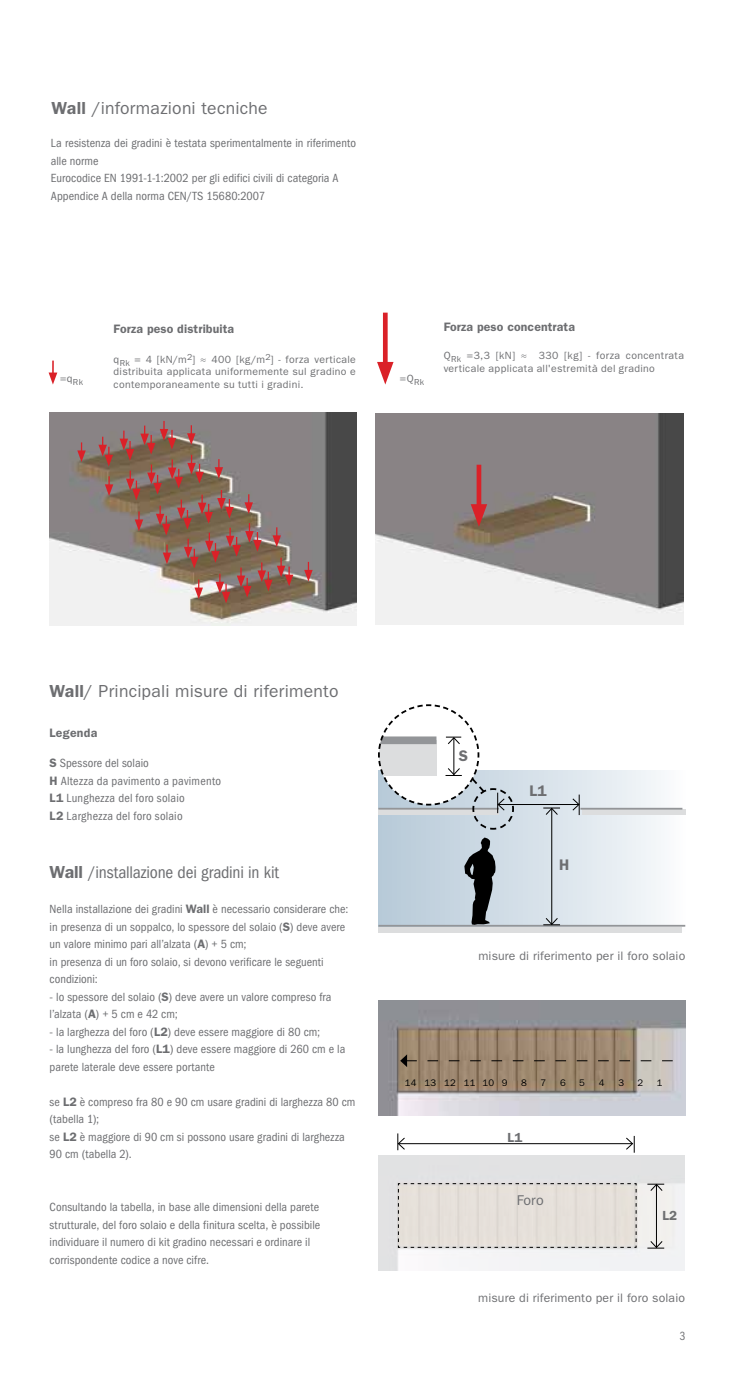
<style>
.page{position:relative;width:735px;height:1389px;background:#fff}
.page>*{position:absolute;margin:0;border:0;box-sizing:border-box;transform-origin:0 0}
.t1{font:17.5px "ITC Franklin Gothic Std";letter-spacing:.015em;color:#6d6e71}
.t2{font:condensed 17.5px "ITC Franklin Gothic Std";letter-spacing:-.01em;color:#6d6e71}
.t3{font:600 15.4px "ITC Franklin Gothic Std";color:#6d6e71}
.t4{font:14.17px "ITC Franklin Gothic Std";color:#6d6e71}
.t5{font:600 13.3px "ITC Franklin Gothic Std";color:#6d6e71}
.t6{font:condensed 12.25px/17.5px "ITC Franklin Gothic Std";letter-spacing:.005em;color:#6d6e71}
.t7{font:12.25px "ITC Franklin Gothic Std";letter-spacing:.01em;color:#6d6e71}
.t8{font:600 12.25px "ITC Franklin Gothic Std";letter-spacing:.01em;color:#6d6e71}
.t9{font:600 12.25px "ITC Franklin Gothic Std";letter-spacing:.03em;color:#6d6e71}
.t10{font:condensed 12.25px "ITC Franklin Gothic Std";letter-spacing:.005em;color:#6d6e71;scale:.9 1}
.t11{font:10.5px/12.6px "ITC Franklin Gothic Std";letter-spacing:.035em;color:#6d6e71;text-align:justify}
.t12{font:9.62px "ITC Franklin Gothic Std";letter-spacing:.01em;color:#000}
.s1{font-weight:600}
.s2{font-weight:600;font-stretch:normal}
</style>
<div class="page">
<img style="left:49px;top:413px;width:307px;height:213px">
<svg style="left:304px;top:562px;width:8px;height:20px"></svg>
<svg style="left:105px;top:476px;width:8px;height:20px"></svg>
<svg style="left:77px;top:442px;width:9px;height:20px"></svg>
<svg style="left:98px;top:437px;width:15px;height:29px"></svg>
<svg style="left:119px;top:421px;width:174px;height:182px;background:#947b72"></svg>
<svg style="left:49px;top:361px;width:8px;height:24px"></svg>
<img style="left:375px;top:414px;width:308px;height:211px">
<div style="left:476px;top:465px;width:5px;height:48px;background:#da2128"></div>
<svg style="left:470px;top:504px;width:17px;height:23px"></svg>
<hr style="left:383px;top:313px;width:4px;height:58px;background:#da2128">
<svg style="left:377px;top:362px;width:16px;height:23px"></svg>
<img style="left:378px;top:1000px;width:306px;height:115px">
<img style="left:378px;top:1156px;width:306px;height:115px">
<svg style="left:400px;top:1054px;width:272px;height:13px;background:#988571"></svg>
<svg style="left:397px;top:1183px;width:239px;height:65px;background:#e0dad4"></svg>
<hr style="left:398px;top:1143px;width:234px;height:1px;background:#000">
<svg style="left:624px;top:1136px;width:10px;height:17px"></svg>
<svg style="left:397px;top:1133px;width:8px;height:18px"></svg>
<div style="left:378px;top:771px;width:307px;height:161px;background:linear-gradient(to right,#b5c8d7,#f8fafb)"></div>
<hr style="left:655px;top:1184px;width:1px;height:63px;background:#000">
<svg style="left:647px;top:1240px;width:16px;height:9px"></svg>
<svg style="left:647px;top:1183px;width:16px;height:9px"></svg>
<div style="left:378px;top:927px;width:303px;height:6px;background:#dcddde"></div>
<div style="left:581px;top:809px;width:104px;height:6px;background:#dcddde"></div>
<svg style="left:464px;top:838px;width:31px;height:87px;background:#595f64"></svg>
<hr style="left:580px;top:808px;width:102px;height:2px;background:#939598">
<hr style="left:378px;top:925px;width:307px;height:2px;background:#939598">
<hr style="left:551px;top:808px;width:1px;height:116px;background:#000">
<svg style="left:543px;top:917px;width:16px;height:9px"></svg>
<svg style="left:543px;top:807px;width:16px;height:9px"></svg>
<hr style="left:498px;top:804px;width:80px;height:1px;background:#000">
<svg style="left:571px;top:795px;width:9px;height:20px"></svg>
<svg style="left:378px;top:704px;width:136px;height:127px"></svg>
<h1 class="t1" style="left:51px;top:98px;width:218px"><span class="s1">Wall</span> /informazioni tecniche</h1>
<p class="t6" style="left:51px;top:135px;width:306px">La resistenza dei gradini è testata sperimentalmente in riferimento alle norme<br>Eurocodice EN 1991-1-1:2002 per gli edifici civili di categoria A Appendice A della norma CEN/TS 15680:2007</p>
<p class="t11" style="left:60px;top:372px;width:25px">=q<sub>Rk</sub></p>
<p class="t8" style="left:114px;top:321px;width:122px">Forza peso distribuita</p>
<p class="t8" style="left:443px;top:320px;width:133px">Forza peso concentrata</p>
<p class="t11" style="left:443px;top:350px;width:242px">Q<sub>Rk</sub> =3,3 [kN] ≈ 330 [kg] - forza concentrata verticale applicata all'estremità del gradino</p>
<p class="t11" style="left:399px;top:372px;width:26px">=Q<sub>Rk</sub></p>
<p class="t11" style="left:114px;top:353px;width:244px">q<sub>Rk</sub> = 4 [kN/m<sup>2</sup>] ≈ 400 [kg/m<sup>2</sup>] - forza verticale distribuita applicata uniformemente sul gradino e contemporaneamente su tutti i gradini.</p>
<h1 class="t1" style="left:49px;top:681px;width:290px"><span class="s1">Wall</span>/ Principali misure di riferimento</h1>
<p class="t9" style="left:49px;top:726px;width:50px">Legenda</p>
<p class="t6" style="left:49px;top:755px;width:173px"><span class="s2">S</span> Spessore del solaio<br><span class="s2">H</span> Altezza da pavimento a pavimento<br><span class="s2">L1</span> Lunghezza del foro solaio<br><span class="s2">L2</span> Larghezza del foro solaio</p>
<h1 class="t2" style="left:50px;top:863px;width:231px"><span class="s2">Wall</span> /installazione dei gradini in kit</h1>
<p class="t6" style="left:50px;top:901px;width:300px">Nella installazione dei gradini <span class="s2">Wall</span> è necessario considerare che: in presenza di un soppalco, lo spessore del solaio (<span class="s2">S</span>) deve avere un valore minimo pari all’alzata (<span class="s2">A</span>) + 5 cm;<br>in presenza di un foro solaio, si devono verificare le seguenti condizioni:</p>
<p class="t6" style="left:50px;top:988px;width:283px">- lo spessore del solaio (<span class="s2">S</span>) deve avere un valore compreso fra l’alzata (<span class="s2">A</span>) + 5 cm e 42 cm;</p>
<p class="t6" style="left:50px;top:1023px;width:272px">- la larghezza del foro (<span class="s2">L2</span>) deve essere maggiore di 80 cm;</p>
<p class="t6" style="left:50px;top:1041px;width:297px">- la lunghezza del foro (<span class="s2">L1</span>) deve essere maggiore di 260 cm e la parete laterale deve essere portante</p>
<p class="t6" style="left:50px;top:1093px;width:307px">se <span class="s2">L2</span> è compreso fra 80 e 90 cm usare gradini di larghezza 80 cm (tabella 1);<br>se <span class="s2">L2</span> è maggiore di 90 cm si possono usare gradini di larghezza 90 cm (tabella 2).</p>
<p class="t6" style="left:50px;top:1198px;width:272px">Consultando la tabella, in base alle dimensioni della parete strutturale, del foro solaio e della finitura scelta, è possibile individuare il numero di kit gradino necessari e ordinare il corrispondente codice a nove cifre.</p>
<p class="t3" style="left:458px;top:746px;width:11px">S</p>
<p class="t3" style="left:529px;top:782px;width:19px">L1</p>
<p class="t3" style="left:559px;top:855px;width:12px">H</p>
<p class="t7" style="left:478px;top:948px;width:208px">misure di riferimento per il foro solaio</p>
<p class="t12" style="left:405px;top:1077px;width:104px">14 13 12 11 10 9</p>
<p class="t12" style="left:521px;top:1077px;width:7px">8</p>
<p class="t12" style="left:540px;top:1077px;width:7px">7</p>
<p class="t12" style="left:560px;top:1077px;width:7px">6</p>
<p class="t12" style="left:579px;top:1077px;width:7px">5</p>
<p class="t12" style="left:598px;top:1077px;width:7px">4</p>
<p class="t12" style="left:618px;top:1077px;width:7px">3</p>
<p class="t12" style="left:637px;top:1077px;width:7px">2</p>
<p class="t12" style="left:656px;top:1077px;width:7px">1</p>
<p class="t5" style="left:507px;top:1129px;width:16px">L1</p>
<p class="t4" style="left:516px;top:1192px;width:28px">Foro</p>
<p class="t5" style="left:662px;top:1207px;width:16px">L2</p>
<p class="t7" style="left:478px;top:1290px;width:208px">misure di riferimento per il foro solaio</p>
<p class="t10" style="left:679px;top:1329px;width:8px">3</p>
</div>
